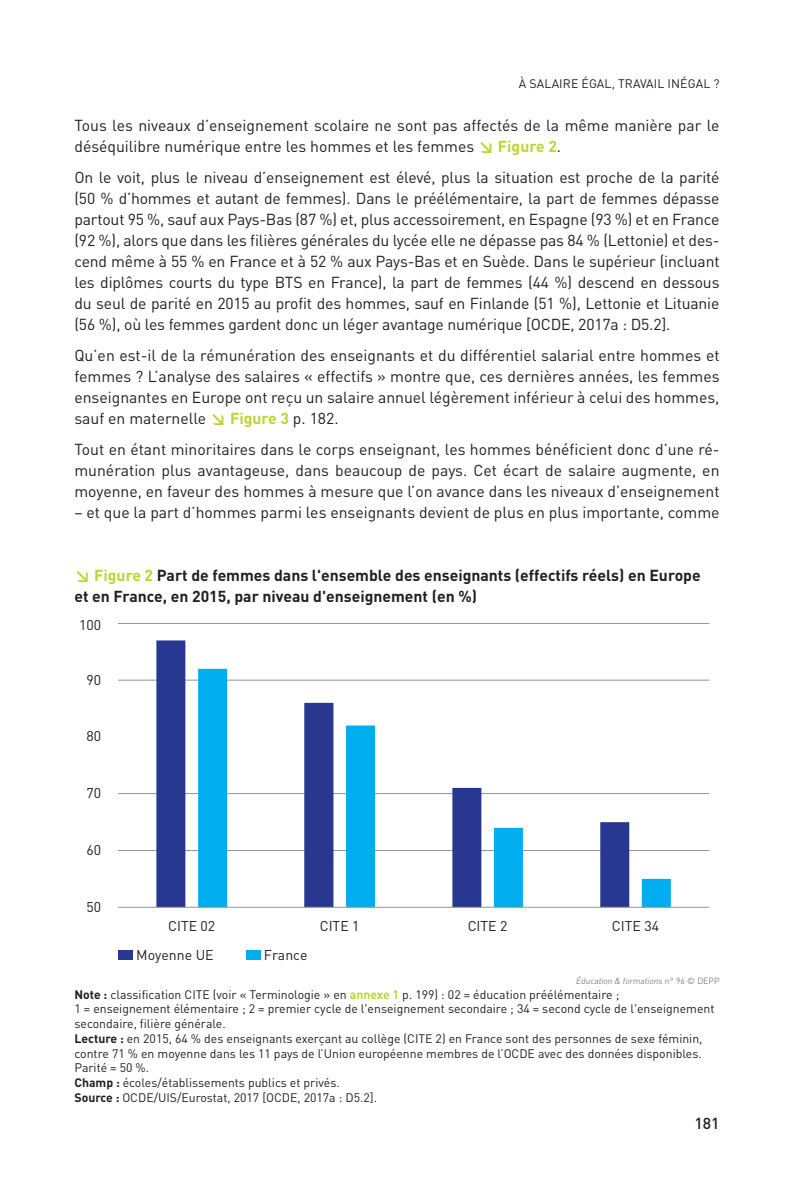
<style>
.page{position:relative;width:794px;height:1191px;background:#fff}
.page>*{position:absolute;margin:0;border:0;box-sizing:border-box;transform-origin:0 0}
.Courant{font:15.75px/21px "DINOT";color:#231f20;text-align:justify}
.Titre{font:700 15.75px/21px "DINOT";color:#231f20}
.t1{font:500 15.75px "DINOT";color:#231f20}
.t2{font:14px "DINOT";color:#231f20}
.Courant-2{font:12.25px/14.7px "DINOT";color:#231f20}
.Titre_courant__droit{font:12.25px "DINOT";letter-spacing:.01em;color:#231f20}
.Titre-2{font:italic 300 8.75px "DINOT";color:#57585a}
.s1{font-weight:700;color:#bcd531}
.s2{color:#bcd531}
.s3{font-style:normal}
.s4{font-weight:700}
</style>
<div class="page">
<hr style="left:118px;top:850px;width:591px;height:1px;background:#939598">
<hr style="left:118px;top:793px;width:591px;height:1px;background:#939598">
<hr style="left:118px;top:680px;width:591px;height:1px;background:#939598">
<hr style="left:118px;top:623px;width:591px;height:1px;background:#939598">
<svg style="left:629px;top:679px;width:42px;height:228px"></svg>
<svg style="left:156px;top:640px;width:473px;height:267px"></svg>
<hr style="left:118px;top:907px;width:591px;height:1px;background:#939598">
<div style="left:118px;top:950px;width:15px;height:10px;background:#283890"></div>
<div style="left:246px;top:950px;width:15px;height:10px;background:#00aeef"></div>
<p class="Titre_courant__droit" style="left:519px;top:75px;width:202px">À SALAIRE ÉGAL, TRAVAIL INÉGAL ?</p>
<p class="Courant" style="left:74px;top:115px;width:646px">Tous les niveaux d’enseignement scolaire ne sont pas affectés de la même manière par le déséquilibre numérique entre les hommes et les femmes <span class="s1">↘ Figure 2</span>.</p>
<p class="Courant" style="left:74px;top:167px;width:646px">On le voit, plus le niveau d’enseignement est élevé, plus la situation est proche de la parité (50 % d’hommes et autant de femmes). Dans le préélémentaire, la part de femmes dépasse partout 95 %, sauf aux Pays-Bas (87 %) et, plus accessoirement, en Espagne (93 %) et en France (92 %), alors que dans les filières générales du lycée elle ne dépasse pas 84 % (Lettonie) et des&shy;cend même à 55 % en France et à 52 % aux Pays-Bas et en Suède. Dans le supérieur (incluant les diplômes courts du type BTS en France), la part de femmes (44 %) descend en dessous du seul de parité en 2015 au profit des hommes, sauf en Finlande (51 %), Lettonie et Lituanie (56 %), où les femmes gardent donc un léger avantage numérique [OCDE, 2017a : D5.2].</p>
<p class="Courant" style="left:74px;top:344px;width:646px">Qu’en est-il de la rémunération des enseignants et du différentiel salarial entre hommes et femmes ? L’analyse des salaires « effectifs » montre que, ces dernières années, les femmes enseignantes en Europe ont reçu un salaire annuel légèrement inférieur à celui des hommes, sauf en maternelle <span class="s1">↘ Figure 3</span> p. 182.</p>
<p class="Courant" style="left:74px;top:438px;width:646px">Tout en étant minoritaires dans le corps enseignant, les hommes bénéficient donc d’une ré&shy;munération plus avantageuse, dans beaucoup de pays. Cet écart de salaire augmente, en moyenne, en faveur des hommes à mesure que l’on avance dans les niveaux d’enseignement</p>
<p class="Courant" style="left:74px;top:501px;width:646px">– et que la part d’hommes parmi les enseignants devient de plus en plus importante, comme</p>
<p class="Titre" style="left:74px;top:564px;width:628px"><span class="s2">↘ Figure 2</span> Part de femmes dans l'ensemble des enseignants (effectifs réels) en Europe et en France, en 2015, par niveau d'enseignement (en %)</p>
<p class="t2" style="left:79px;top:616px;width:24px">100</p>
<p class="t2" style="left:86px;top:671px;width:16px">90</p>
<p class="t2" style="left:86px;top:727px;width:16px">80</p>
<p class="t2" style="left:86px;top:783px;width:16px">70</p>
<p class="t2" style="left:86px;top:841px;width:16px">60</p>
<p class="t2" style="left:86px;top:898px;width:16px">50</p>
<p class="t2" style="left:168px;top:917px;width:49px">CITE 02</p>
<p class="t2" style="left:320px;top:917px;width:41px">CITE 1</p>
<p class="t2" style="left:468px;top:917px;width:41px">CITE 2</p>
<p class="t2" style="left:612px;top:917px;width:49px">CITE 34</p>
<p class="t2" style="left:136px;top:946px;width:79px">Moyenne UE</p>
<p class="t2" style="left:264px;top:946px;width:45px">France</p>
<p class="Titre-2" style="left:576px;top:975px;width:145px">Éducation &amp; formations <span class="s3">n° 96 © DEPP</span></p>
<p class="Courant-2" style="left:74px;top:986px;width:641px"><span class="s4">Note :</span> classification CITE (voir « Terminologie » en <span class="s1">annexe 1</span> p. 199) : 02 = éducation préélémentaire ;<br>1 = enseignement élémentaire ; 2 = premier cycle de l'enseignement secondaire ; 34 = second cycle de l'enseignement secondaire, filière générale.</p>
<p class="Courant-2" style="left:74px;top:1030px;width:629px;text-align:justify"><span class="s4">Lecture :</span> en 2015, 64 % des enseignants exerçant au collège (CITE 2) en France sont des personnes de sexe féminin, contre 71 % en moyenne dans les 11 pays de l’Union européenne membres de l’OCDE avec des données disponibles.<br>Parité = 50 %.</p>
<p class="Courant-2" style="left:74px;top:1075px;width:267px"><span class="s4">Champ :</span> écoles/établissements publics et privés.</p>
<p class="Courant-2" style="left:74px;top:1089px;width:304px"><span class="s4">Source :</span> OCDE/UIS/Eurostat, 2017 [OCDE, 2017a : D5.2].</p>
<p class="t1" style="left:694px;top:1112px;width:27px">181</p>
</div>
